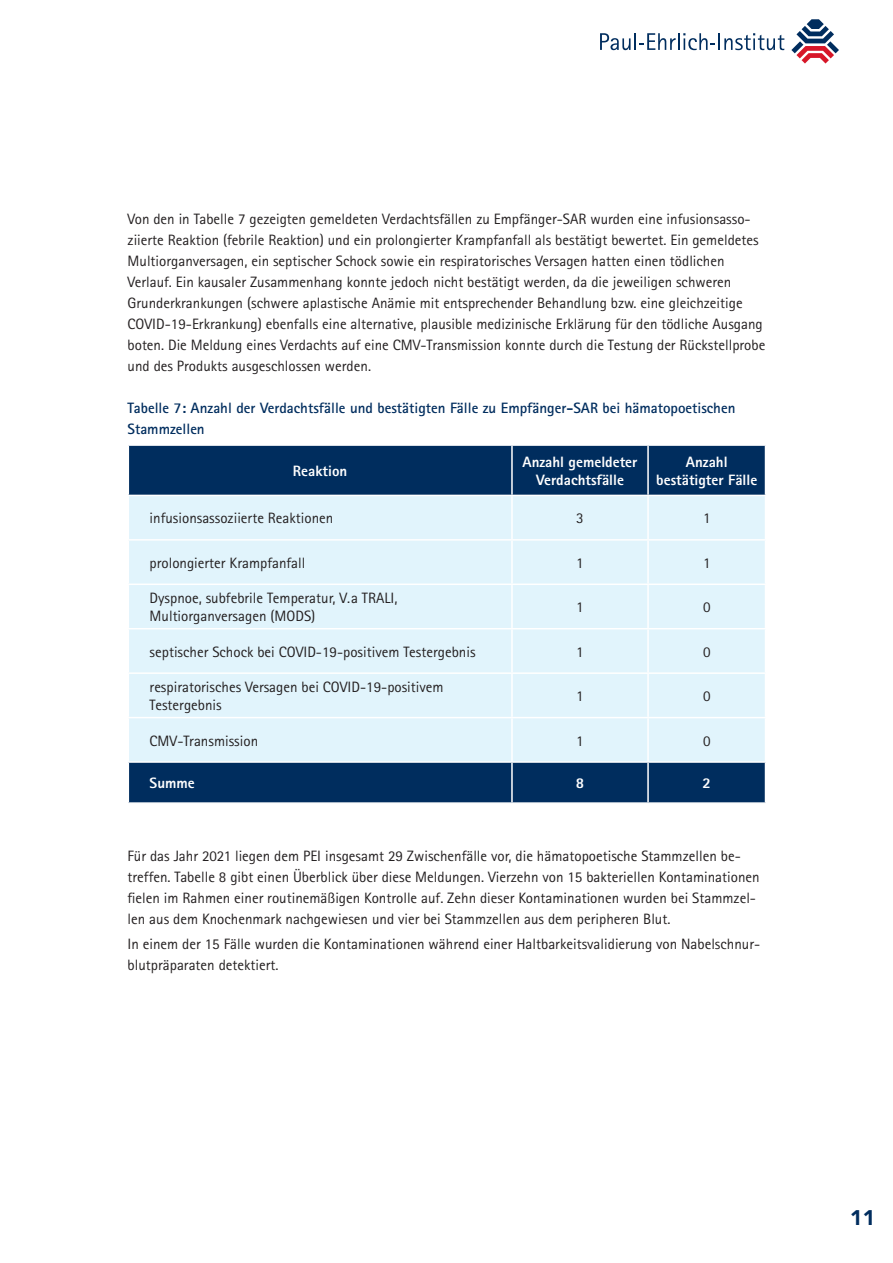
<style>
.page{position:relative;width:893px;height:1263px;background:#fff}
.page>*{position:absolute;margin:0;border:0;box-sizing:border-box;transform-origin:0 0}
.t1{font:900 21px "Avenir";color:#002d5e}
.t2{font:15px/21px "Rotis Sans Serif";color:#231f20}
.t3{font:700 15px/21px "Rotis Sans Serif";color:#002d5e}
.t4{font:800 15px/18px "Rotis Sans Serif";color:#fff;text-align:center}
</style>
<div class="page">
<svg style="left:791px;top:19px;width:48px;height:45px"></svg>
<svg style="left:600px;top:33px;width:184px;height:17px"></svg>
<div style="left:129px;top:446px;width:636px;height:356px;background:#002d5e"></div>
<div style="left:129px;top:496px;width:636px;height:265px;background:#e1f4fc"></div>
<hr style="left:511px;top:446px;width:2px;height:49px;background:#fff">
<hr style="left:647px;top:446px;width:2px;height:49px;background:#fff">
<hr style="left:128px;top:495px;width:384px;height:1px;background:#fff">
<hr style="left:512px;top:495px;width:136px;height:1px;background:#fff">
<hr style="left:511px;top:496px;width:2px;height:43px;background:#fff">
<hr style="left:648px;top:495px;width:118px;height:1px;background:#fff">
<hr style="left:647px;top:496px;width:2px;height:43px;background:#fff">
<hr style="left:128px;top:539px;width:384px;height:2px;background:#fff">
<hr style="left:512px;top:539px;width:136px;height:2px;background:#fff">
<hr style="left:511px;top:541px;width:2px;height:42px;background:#fff">
<hr style="left:648px;top:539px;width:118px;height:2px;background:#fff">
<hr style="left:647px;top:541px;width:2px;height:42px;background:#fff">
<hr style="left:128px;top:583px;width:384px;height:2px;background:#fff">
<hr style="left:512px;top:583px;width:136px;height:2px;background:#fff">
<hr style="left:511px;top:585px;width:2px;height:43px;background:#fff">
<hr style="left:648px;top:583px;width:118px;height:2px;background:#fff">
<hr style="left:647px;top:585px;width:2px;height:43px;background:#fff">
<hr style="left:128px;top:628px;width:384px;height:1px;background:#fff">
<hr style="left:512px;top:628px;width:136px;height:1px;background:#fff">
<hr style="left:511px;top:629px;width:2px;height:43px;background:#fff">
<hr style="left:648px;top:628px;width:118px;height:1px;background:#fff">
<hr style="left:647px;top:629px;width:2px;height:43px;background:#fff">
<hr style="left:128px;top:672px;width:384px;height:2px;background:#fff">
<hr style="left:512px;top:672px;width:136px;height:2px;background:#fff">
<hr style="left:511px;top:674px;width:2px;height:43px;background:#fff">
<hr style="left:648px;top:672px;width:118px;height:2px;background:#fff">
<hr style="left:647px;top:674px;width:2px;height:43px;background:#fff">
<hr style="left:128px;top:717px;width:384px;height:1px;background:#fff">
<hr style="left:512px;top:717px;width:136px;height:1px;background:#fff">
<hr style="left:511px;top:718px;width:2px;height:43px;background:#fff">
<hr style="left:648px;top:717px;width:118px;height:1px;background:#fff">
<hr style="left:647px;top:718px;width:2px;height:43px;background:#fff">
<hr style="left:128px;top:761px;width:384px;height:2px;background:#fff">
<hr style="left:512px;top:761px;width:136px;height:2px;background:#fff">
<hr style="left:511px;top:763px;width:2px;height:39px;background:#fff">
<hr style="left:648px;top:761px;width:118px;height:2px;background:#fff">
<hr style="left:647px;top:763px;width:2px;height:39px;background:#fff">
<p class="t2" style="left:128px;top:208px;width:639px">Von den in Tabelle 7 gezeigten gemeldeten Verdachtsfällen zu Empfänger-SAR wurden eine infusionsasso&shy;ziierte Reaktion (febrile Reaktion) und ein prolongierter Krampfanfall als bestätigt bewertet. Ein gemeldetes Multiorganversagen, ein septischer Schock sowie ein respiratorisches Versagen hatten einen tödlichen Verlauf. Ein kausaler Zusammenhang konnte jedoch nicht bestätigt werden, da die jeweiligen schweren Grunderkrankungen (schwere aplastische Anämie mit entsprechender Behandlung bzw. eine gleichzeitige COVID-19-Erkrankung) ebenfalls eine alternative, plausible medizinische Erklärung für den tödliche Ausgang boten. Die Meldung eines Verdachts auf eine CMV-Transmission konnte durch die Testung der Rückstellprobe und des Produkts ausgeschlossen werden.</p>
<p class="t3" style="left:128px;top:397px;width:609px">Tabelle 7: Anzahl der Verdachtsfälle und bestätigten Fälle zu Empfänger-SAR bei hämatopoetischen<br>Stammzellen</p>
<p class="t4" style="left:293px;top:462px;width:56px">Reaktion</p>
<p class="t4" style="left:522px;top:453px;width:116px">Anzahl gemeldeter<br>Verdachtsfälle</p>
<p class="t4" style="left:656px;top:453px;width:103px">Anzahl bestätigter Fälle</p>
<p class="t2" style="left:150px;top:508px;width:185px">infusionsassoziierte Reaktionen</p>
<p class="t2" style="left:576px;top:508px;width:9px">3</p>
<p class="t2" style="left:703px;top:508px;width:9px">1</p>
<p class="t2" style="left:150px;top:552px;width:157px">prolongierter Krampfanfall</p>
<p class="t2" style="left:576px;top:552px;width:9px">1</p>
<p class="t2" style="left:703px;top:552px;width:9px">1</p>
<p class="t2" style="left:150px;top:589px;width:249px;line-height:18px">Dyspnoe, subfebrile Temperatur, V.a TRALI,<br>Multiorganversagen (MODS)</p>
<p class="t2" style="left:576px;top:596px;width:9px">1</p>
<p class="t2" style="left:703px;top:596px;width:9px">0</p>
<p class="t2" style="left:150px;top:641px;width:327px">septischer Schock bei COVID-19-positivem Testergebnis</p>
<p class="t2" style="left:576px;top:641px;width:9px">1</p>
<p class="t2" style="left:703px;top:641px;width:9px">0</p>
<p class="t2" style="left:150px;top:678px;width:296px;line-height:18px">respiratorisches Versagen bei COVID-19-positivem<br>Testergebnis</p>
<p class="t2" style="left:576px;top:685px;width:9px">1</p>
<p class="t2" style="left:703px;top:685px;width:9px">0</p>
<p class="t2" style="left:150px;top:730px;width:110px">CMV-Transmission</p>
<p class="t2" style="left:576px;top:730px;width:9px">1</p>
<p class="t2" style="left:703px;top:730px;width:9px">0</p>
<p class="t4" style="left:150px;top:774px;width:47px">Summe</p>
<p class="t4" style="left:576px;top:774px;width:10px">8</p>
<p class="t4" style="left:703px;top:774px;width:10px">2</p>
<p class="t2" style="left:128px;top:845px;width:634px">Für das Jahr 2021 liegen dem PEI insgesamt 29 Zwischenfälle vor, die hämatopoetische Stammzellen be&shy;treffen. Tabelle 8 gibt einen Überblick über diese Meldungen. Vierzehn von 15 bakteriellen Kontaminationen fielen im Rahmen einer routinemäßigen Kontrolle auf. Zehn dieser Kontaminationen wurden bei Stammzel&shy;len aus dem Knochenmark nachgewiesen und vier bei Stammzellen aus dem peripheren Blut.</p>
<p class="t2" style="left:128px;top:933px;width:634px">In einem der 15 Fälle wurden die Kontaminationen während einer Haltbarkeitsvalidierung von Nabelschnur&shy;blutpräparaten detektiert.</p>
<h1 class="t1" style="left:850px;top:1205px;width:26px">11</h1>
</div>
